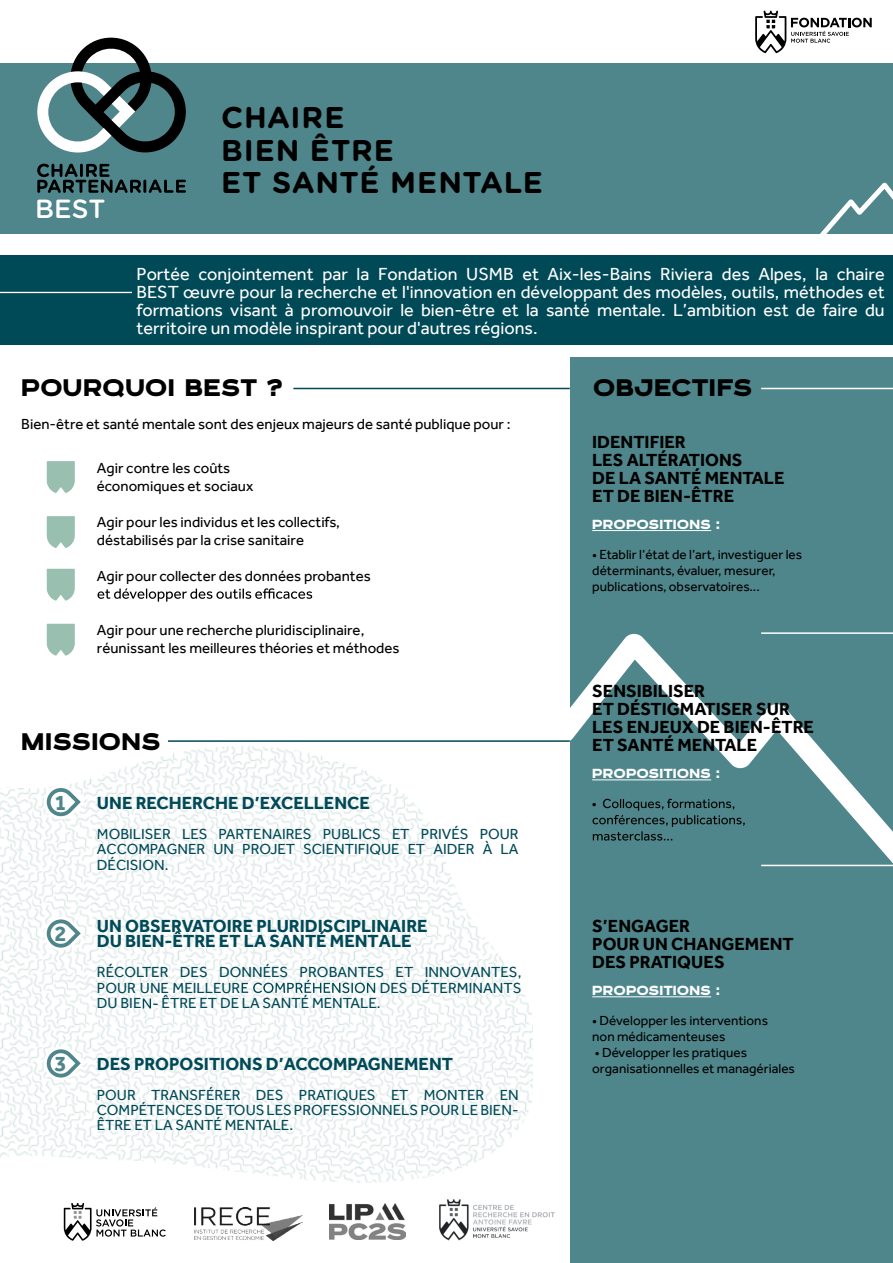
<style>
.page{position:relative;width:893px;height:1263px;background:#fff}
.page>*{position:absolute;margin:0;border:0;box-sizing:border-box;transform-origin:0 0}
.t1{font:700 30px "Blatant";letter-spacing:.025em;color:#000}
.t2{font:700 30px/32.7px "Gotham Rounded";letter-spacing:.025em;color:#000}
.t3{font:500 26.25px "Gotham Rounded";color:#fff}
.t4{font:700 22.5px "Effra";color:#4f868b}
.t5{font:18px/18px "Effra";color:#fff;text-align:justify}
.t6{font:700 18px/18px "Effra";color:#000}
.t7{font:700 18px/15px "Effra";color:#004957}
.t8{font:700 16.5px "Blatant";letter-spacing:.025em;color:#fff}
.t9{font:15px/15.6px "Effra";color:#004957;text-align:justify}
.t10{font:15px/18px "Effra";color:#000}
.t11{font:13.5px/16.2px "Effra";color:#000}
</style>
<div class="page">
<img style="left:0;top:746px;width:533px;height:436px">
<div style="left:570px;top:357px;width:323px;height:906px;background:#4f868b"></div>
<svg style="left:570px;top:634px;width:323px;height:233px"></svg>
<div style="left:0;top:255px;width:893px;height:90px;background:#004957"></div>
<div style="left:0;top:64px;width:893px;height:170px;background:#4f868b"></div>
<svg style="left:820px;top:183px;width:73px;height:51px"></svg>
<svg style="left:242px;top:980px;width:133px;height:13px"></svg>
<svg style="left:143px;top:998px;width:15px;height:10px"></svg>
<hr style="left:592px;top:530px;width:119px;height:1px;background:#fff">
<hr style="left:592px;top:779px;width:119px;height:1px;background:#fff">
<hr style="left:592px;top:996px;width:119px;height:1px;background:#fff">
<svg style="left:592px;top:799px;width:153px;height:41px"></svg>
<svg style="left:37px;top:38px;width:149px;height:115px"></svg>
<svg style="left:37px;top:164px;width:149px;height:29px"></svg>
<svg style="left:755px;top:11px;width:117px;height:42px"></svg>
<hr style="left:761px;top:388px;width:132px;height:1px;background:#fff">
<hr style="left:761px;top:632px;width:132px;height:2px;background:#fff">
<hr style="left:761px;top:865px;width:132px;height:1px;background:#fff">
<hr style="left:168px;top:740px;width:402px;height:2px;background:#004957">
<hr style="left:293px;top:388px;width:277px;height:1px;background:#004957">
<hr style="left:0;top:292px;width:132px;height:1px;background:#fff">
<svg style="left:47px;top:461px;width:28px;height:32px"></svg>
<svg style="left:47px;top:516px;width:28px;height:32px"></svg>
<svg style="left:47px;top:569px;width:28px;height:32px"></svg>
<svg style="left:47px;top:624px;width:28px;height:32px"></svg>
<svg style="left:98px;top:588px;width:214px;height:14px"></svg>
<svg style="left:39px;top:780px;width:50px;height:44px"></svg>
<svg style="left:39px;top:912px;width:50px;height:43px"></svg>
<svg style="left:39px;top:1042px;width:50px;height:43px"></svg>
<img style="left:194px;top:1207px;width:108px;height:33px">
<svg style="left:64px;top:1203px;width:102px;height:38px"></svg>
<img style="left:330px;top:1203px;width:76px;height:36px">
<img style="left:439px;top:1199px;width:116px;height:42px">
<h2 class="t3" style="left:35px;top:190px;width:72px">BEST</h2>
<h1 class="t2" style="left:221px;top:100px;width:323px">CHAIRE<br>BIEN ÊTRE<br>ET SANTÉ MENTALE</h1>
<p class="t5" style="left:136px;top:265px;width:750px">Portée conjointement par la Fondation USMB et Aix-les-Bains Riviera des Alpes, la chaire BEST œuvre pour la recherche et l'innovation en développant des modèles, outils, méthodes et formations visant à promouvoir le bien-être et la santé mentale. L’ambition est de faire du territoire un modèle inspirant pour d'autres régions.</p>
<h1 class="t1" style="left:21px;top:370px;width:263px">POURQUOI BEST ?</h1>
<h1 class="t1" style="left:593px;top:370px;width:160px">OBJECTIFS</h1>
<p class="t6" style="left:592px;top:433px;width:194px">IDENTIFIER<br>LES ALTÉRATIONS<br>DE LA SANTÉ MENTALE<br>ET DE BIEN-ÊTRE</p>
<p class="t8" style="left:592px;top:514px;width:129px">PROPOSITIONS :</p>
<p class="t11" style="left:592px;top:546px;width:211px">• Etablir l’état de l’art, investiguer les déterminants, évaluer, mesurer, publications, observatoires...</p>
<p class="t10" style="left:21px;top:415px;width:491px">Bien-être et santé mentale sont des enjeux majeurs de santé publique pour :</p>
<p class="t10" style="left:97px;top:458px;width:158px">Agir contre les coûts économiques et sociaux</p>
<p class="t10" style="left:97px;top:512px;width:245px">Agir pour les individus et les collectifs, déstabilisés par la crise sanitaire</p>
<p class="t10" style="left:97px;top:566px;width:275px">Agir pour collecter des données probantes</p>
<p class="t10" style="left:97px;top:620px;width:304px">Agir pour une recherche pluridisciplinaire, réunissant les meilleures théories et méthodes</p>
<h1 class="t1" style="left:21px;top:723px;width:140px">MISSIONS</h1>
<h3 class="t4" style="left:54px;top:789px;width:14px">1</h3>
<h3 class="t4" style="left:54px;top:920px;width:14px">2</h3>
<h3 class="t4" style="left:54px;top:1050px;width:14px">3</h3>
<p class="t7" style="left:97px;top:795px;width:274px">UNE RECHERCHE D’EXCELLENCE</p>
<p class="t9" style="left:97px;top:826px;width:423px">MOBILISER LES PARTENAIRES PUBLICS ET PRIVÉS POUR ACCOMPAGNER UN PROJET SCIENTIFIQUE ET AIDER À LA DÉCISION.</p>
<p class="t7" style="left:97px;top:918px;width:332px">UN OBSERVATOIRE PLURIDISCIPLINAIRE<br>DU BIEN-ÊTRE ET LA SANTÉ MENTALE</p>
<p class="t9" style="left:97px;top:964px;width:426px">RÉCOLTER DES DONNÉES PROBANTES ET INNOVANTES,<br>POUR UNE MEILLEUR</p>
<p class="t9" style="left:380px;top:980px;width:143px">DES DÉTERMINANTS</p>
<p class="t9" style="left:97px;top:995px;width:46px">DU BIE</p>
<p class="t9" style="left:162px;top:995px;width:221px">ÊTRE ET DE LA SANTÉ MENTALE.</p>
<p class="t7" style="left:97px;top:1056px;width:358px">DES PROPOSITIONS D’ACCOMPAGNEMENT</p>
<p class="t9" style="left:97px;top:1087px;width:423px;line-height:15px">POUR TRANSFÉRER DES PRATIQUES ET MONTER EN COMPÉTENCES DE TOUS LES PROFESSIONNELS POUR LE BIEN-ÊTRE ET LA SANTÉ MENTALE.</p>
<p class="t6" style="left:592px;top:682px;width:223px">SENSIBILISER<br>ET DÉSTIGMATISER SUR<br>LES ENJEUX DE BIEN-ÊTRE<br>ET SANTÉ MENTALE</p>
<p class="t8" style="left:592px;top:764px;width:129px">PROPOSITIONS :</p>
<p class="t11" style="left:592px;top:795px;width:6px">•</p>
<p class="t6" style="left:592px;top:917px;width:203px">S’ENGAGER<br>POUR UN CHANGEMENT<br>DES PRATIQUES</p>
<p class="t8" style="left:592px;top:980px;width:129px">PROPOSITIONS :</p>
<p class="t11" style="left:592px;top:1012px;width:177px">• Développer les interventions non médicamenteuses</p>
<p class="t11" style="left:592px;top:1044px;width:204px">• Développer les pratiques organisationnelles et managériales</p>
</div>
